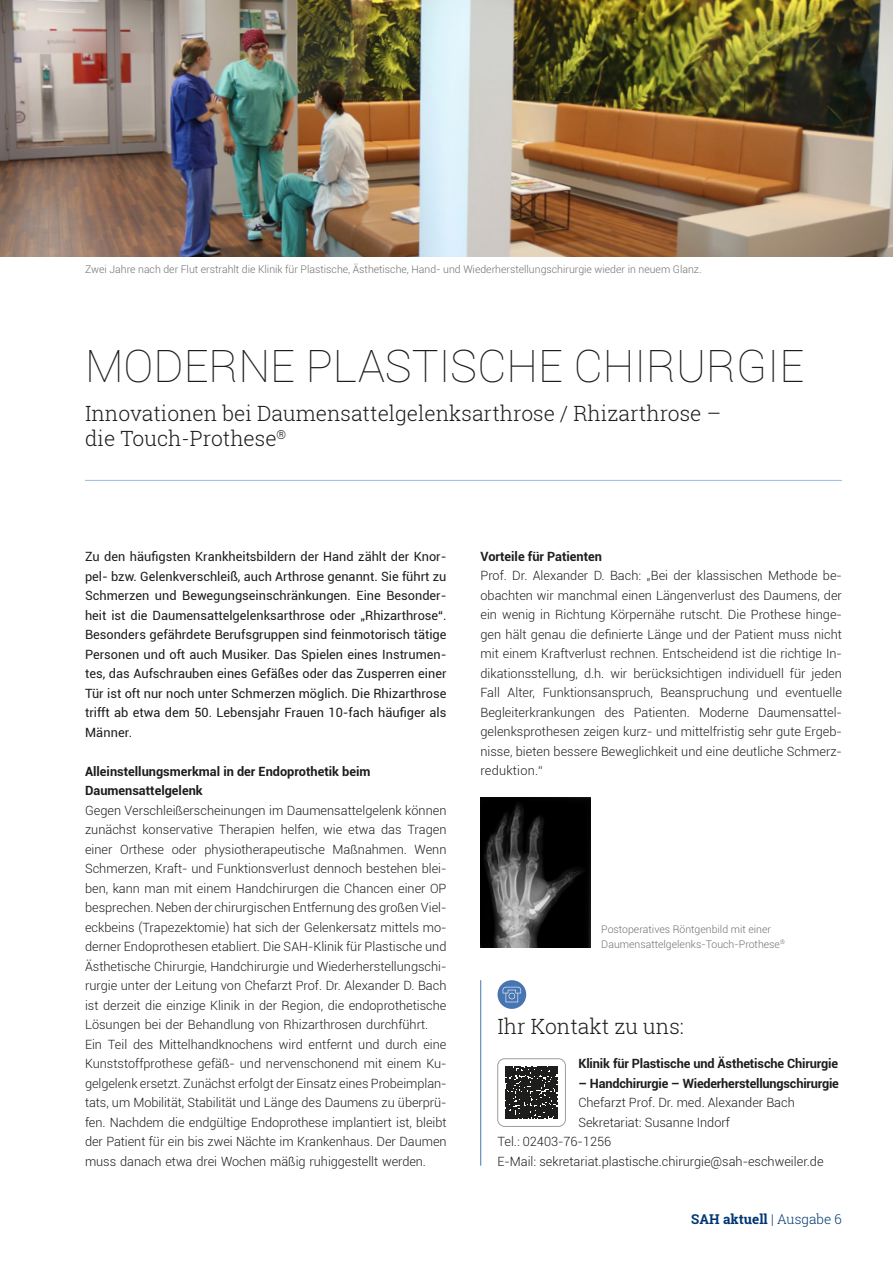
<style>
.page{position:relative;width:893px;height:1263px;background:#fff}
.page>*{position:absolute;margin:0;border:0;box-sizing:border-box;transform-origin:0 0}
.t1{font:100 45px "Roboto";color:#1d1d1b}
.t2{font:300 21px/25.2px "Roboto Slab";color:#1d1d1b}
.t3{font:700 13.5px "Roboto Slab";color:#003772}
.t4{font:300 12.75px/19.5px "Roboto";color:#1d1d1b}
.t5{font:12.75px/19.5px "Roboto";color:#1d1d1b;text-align:justify}
.t6{font:700 12.75px/19.5px "Roboto";letter-spacing:-.01em;color:#1d1d1b}
.t7{font:300 10.5px/15px "Roboto";color:#70706f}
.s1{font-weight:300}
</style>
<div class="page">
<img style="left:0;top:0;width:893px;height:257px">
<hr style="left:480px;top:980px;width:1px;height:186px;background:#4675b1">
<svg style="left:497px;top:980px;width:29px;height:29px"></svg>
<svg style="left:503px;top:987px;width:18px;height:15px"></svg>
<svg style="left:505px;top:1066px;width:53px;height:53px;background:#343432"></svg>
<div style="left:497px;top:1058px;width:69px;height:69px;border:1px solid #9d9d9d;border-radius:7px"></div>
<img style="left:480px;top:798px;width:111px;height:150px">
<hr style="left:85px;top:480px;width:757px;height:1px;background:#9abae3">
<p class="t7" style="left:85px;top:261px;width:618px">Zwei Jahre nach der Flut erstrahlt die Klinik für Plastische, Ästhetische, Hand- und Wiederherstellungschirurgie wieder in neuem Glanz.</p>
<h1 class="t1" style="left:85px;top:335px;width:721px">MODERNE PLASTISCHE CHIRURGIE</h1>
<h2 class="t2" style="left:85px;top:400px;width:637px">Innovationen bei Daumensattelgelenksarthrose / Rhizarthrose – die Touch-Prothese<sup>®</sup></h2>
<p class="t5" style="left:85px;top:546px;width:363px">Zu den häufigsten Krankheitsbildern der Hand zählt der Knor&shy;pel- bzw. Gelenkverschleiß, auch Arthrose genannt. Sie führt zu Schmerzen und Bewegungseinschränkungen. Eine Besonder&shy;heit ist die Daumensattelgelenksarthrose oder „Rhizarthrose“.<br>Besonders gefährdete Berufsgruppen sind feinmotorisch tätige Personen und oft auch Musiker. Das Spielen eines Instrumen&shy;tes, das Aufschrauben eines Gefäßes oder das Zusperren einer Tür ist oft nur noch unter Schmerzen möglich. Die Rhizarthrose trifft ab etwa dem 50. Lebensjahr Frauen 10-fach häufiger als Männer.</p>
<p class="t6" style="left:85px;top:761px;width:287px">Alleinstellungsmerkmal in der Endoprothetik beim<br>Daumensattelgelenk</p>
<p class="t4" style="left:85px;top:800px;width:363px">Gegen Verschleißerscheinungen im Daumensattelgelenk können zunächst konservative Therapien helfen, wie etwa das Tragen einer Orthese oder physiotherapeutische Maßnahmen. Wenn Schmerzen, Kraft- und Funktionsverlust dennoch bestehen blei&shy;ben, kann man mit einem Handchirurgen die Chancen einer OP besprechen. Neben der chirurgischen Entfernung des großen Viel&shy;eckbeins (Trapezektomie) hat sich der Gelenkersatz mittels mo&shy;derner Endoprothesen etabliert. Die SAH-Klinik für Plastische und Ästhetische Chirurgie, Handchirurgie und Wiederherstellungschi&shy;rurgie unter der Leitung von Chefarzt Prof. Dr. Alexander D. Bach ist derzeit die einzige Klinik in der Region, die endoprothetische Lösungen bei der Behandlung von Rhizarthrosen durchführt.<br>Ein Teil des Mittelhandknochens wird entfernt und durch eine Kunststoffprothese gefäß- und nervenschonend mit einem Ku&shy;gelgelenk ersetzt. Zunächst erfolgt der Einsatz eines Probeimplan&shy;tats, um Mobilität, Stabilität und Länge des Daumens zu überprü&shy;fen. Nachdem die endgültige Endoprothese implantiert ist, bleibt der Patient für ein bis zwei Nächte im Krankenhaus. Der Daumen muss danach etwa drei Wochen mäßig ruhiggestellt werden.</p>
<p class="t6" style="left:480px;top:546px;width:123px">Vorteile für Patienten</p>
<p class="t4" style="left:480px;top:566px;width:363px">Prof. Dr. Alexander D. Bach: „Bei der klassischen Methode be&shy;obachten wir manchmal einen Längenverlust des Daumens, der ein wenig in Richtung Körpernähe rutscht. Die Prothese hinge&shy;gen hält genau die definierte Länge und der Patient muss nicht mit einem Kraftverlust rechnen. Entscheidend ist die richtige In&shy;dikationsstellung, d.h. wir berücksichtigen individuell für jeden Fall Alter, Funktionsanspruch, Beanspruchung und eventuelle Begleiterkrankungen des Patienten. Moderne Daumensattel&shy;gelenksprothesen zeigen kurz- und mittelfristig sehr gute Ergeb&shy;nisse, bieten bessere Beweglichkeit und eine deutliche Schmerz&shy;reduktion.“</p>
<p class="t7" style="left:601px;top:921px;width:185px">Postoperatives Röntgenbild mit einer<br>Daumensattelgelenks-Touch-Prothese<sup>®</sup></p>
<h2 class="t2" style="left:497px;top:1013px;width:188px">Ihr Kontakt zu uns:</h2>
<p class="t6" style="left:578px;top:1053px;width:261px">Klinik für Plastische und Ästhetische Chirurgie</p>
<p class="t6" style="left:578px;top:1073px;width:262px">– Handchirurgie – Wiederherstellungschirurgie</p>
<p class="t4" style="left:578px;top:1092px;width:218px">Chefarzt Prof. Dr. med. Alexander Bach</p>
<p class="t4" style="left:578px;top:1112px;width:153px">Sekretariat: Susanne Indorf</p>
<p class="t4" style="left:497px;top:1131px;width:115px">Tel.: 02403-76-1256</p>
<p class="t4" style="left:497px;top:1151px;width:328px">E-Mail: sekretariat.plastische.chirurgie@sah-eschweiler.de</p>
<p class="t3" style="left:691px;top:1210px;width:152px">SAH aktuell <span class="s1">| Ausgabe 6</span></p>
</div>
